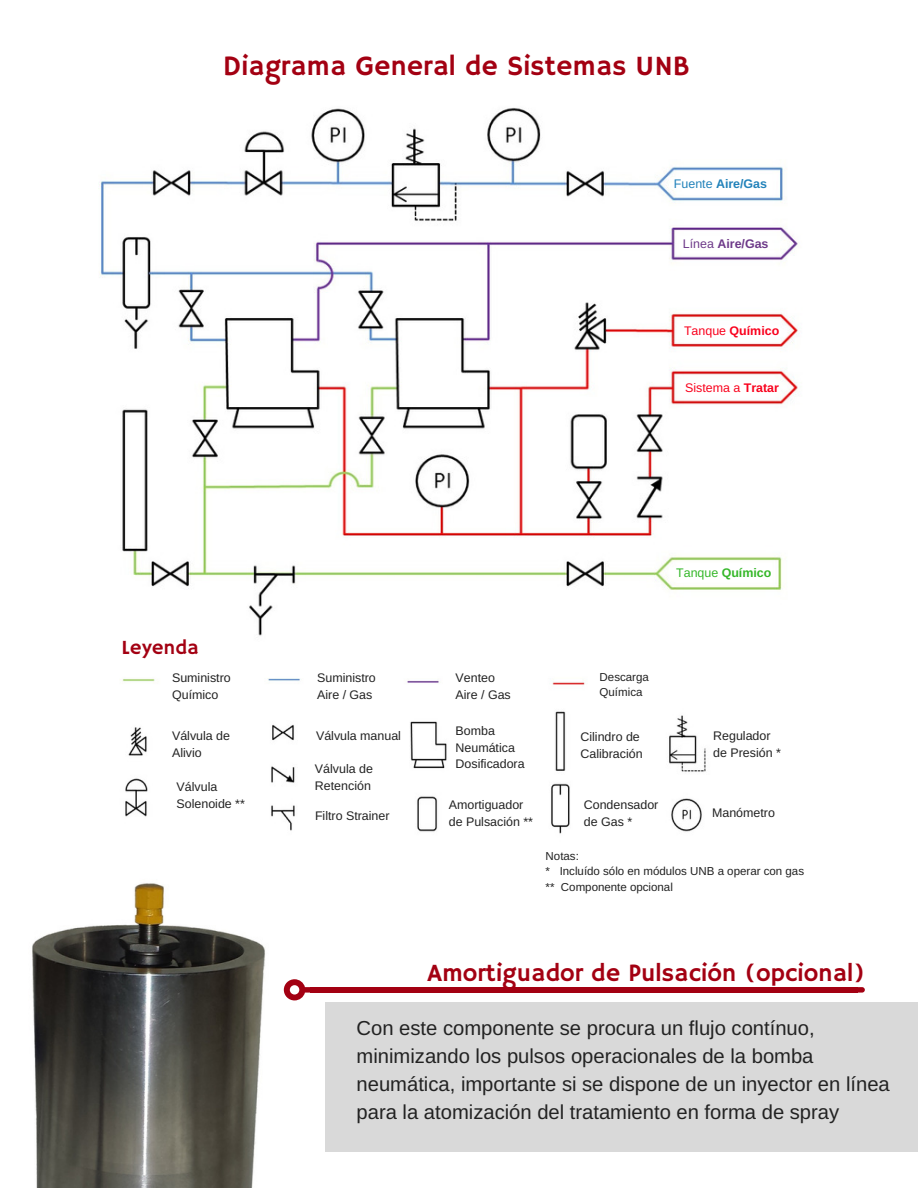
<style>
.page{position:relative;width:918px;height:1188px;background:#fff}
.page>*{position:absolute;margin:0;border:0;box-sizing:border-box;transform-origin:0 0}
.t1{font:28.05px "Hammersmith One";color:#a30012}
.t2{font:24.9px "Hammersmith One";color:#a30012}
.t3{font:20.25px/28.2px "Arimo";color:#222}
.t4{font:20.25px "Hammersmith One";color:#a30012}
.t5{font:12.45px/16.8px "Arimo";color:#222}
.t6{font:12.45px "Arimo";color:#f9001c}
.t7{font:700 12.45px "Arimo";color:#2182ba}
.t8{font:700 12.45px "Arimo";color:#35b729}
.t9{font:700 12.45px "Arimo";color:#f9001c}
.t10{font:700 12.45px "Arimo";color:#6d3989}
.t11{font:11.55px/15.8px "Arimo";color:#222}
.s1{font-weight:400}
.s2{font-weight:700}
</style>
<div class="page">
<img style="left:32px;top:883px;width:265px;height:305px">
<svg style="left:857px;top:987px;width:8px;height:6px"></svg>
<div style="left:310px;top:987px;width:547px;height:6px;background:#a30012"></div>
<svg style="left:284px;top:979px;width:26px;height:21px"></svg>
<div style="left:290px;top:985px;width:9px;height:10px;background:#fff;border-radius:50%"></div>
<div style="left:325px;top:1002px;width:593px;height:150px;background:#d9d9d9"></div>
<img style="left:98px;top:107px;width:701px;height:529px">
<img style="left:122px;top:678px;width:584px;height:156px">
<h1 class="t1" style="left:223px;top:50px;width:468px">Diagrama General de Sistemas UNB</h1>
<p class="t7" style="left:674px;top:177px;width:95px"><span class="s1">Fuente</span> Aire/Gas</p>
<p class="t10" style="left:683px;top:236px;width:87px"><span class="s1">Línea</span> Aire/Gas</p>
<p class="t9" style="left:684px;top:324px;width:97px"><span class="s1">Tanque</span> Químico</p>
<p class="t6" style="left:685px;top:380px;width:95px">Sistema a <span class="s2">Tratar</span></p>
<h3 class="t4" style="left:121px;top:635px;width:79px">Leyenda</h3>
<p class="t5" style="left:172px;top:669px;width:60px">Suministro<br>Químico</p>
<p class="t5" style="left:317px;top:669px;width:60px">Suministro<br>Aire / Gas</p>
<p class="t5" style="left:456px;top:669px;width:57px">Venteo<br>Aire / Gas</p>
<p class="t11" style="left:600px;top:669px;width:51px">Descarga<br>Química</p>
<p class="t8" style="left:676px;top:566px;width:97px"><span class="s1">Tanque</span> Químico</p>
<p class="t5" style="left:172px;top:728px;width:60px">Válvula de<br>Alivio</p>
<p class="t5" style="left:316px;top:728px;width:86px">Válvula manual</p>
<p class="t5" style="left:177px;top:778px;width:70px">Válvula<br>Solenoide **</p>
<p class="t5" style="left:315px;top:760px;width:60px">Válvula de<br>Retención</p>
<p class="t5" style="left:315px;top:807px;width:76px">Filtro Strainer</p>
<p class="t5" style="left:456px;top:722px;width:71px">Bomba<br>Neumática<br>Dosificadora</p>
<p class="t5" style="left:449px;top:796px;width:86px">Amortiguador de Pulsación **</p>
<p class="t5" style="left:580px;top:729px;width:64px">Cilindro de<br>Calibración</p>
<p class="t5" style="left:713px;top:728px;width:69px">Regulador de Presión *</p>
<p class="t5" style="left:584px;top:796px;width:76px">Condensador de Gas *</p>
<p class="t5" style="left:712px;top:804px;width:64px">Manómetro</p>
<p class="t11" style="left:546px;top:848px;width:260px">Notas:<br>* Incluído sólo en módulos UNB a operar con gas ** Componente opcional</p>
<h2 class="t2" style="left:427px;top:959px;width:439px">Amortiguador de Pulsación (opcional)</h2>
<h3 class="t3" style="left:357px;top:1014px;width:535px">Con este componente se procura un flujo contínuo, minimizando los pulsos operacionales de la bomba neumática, importante si se dispone de un inyector en línea para la atomización del tratamiento en forma de spray</h3>
</div>
